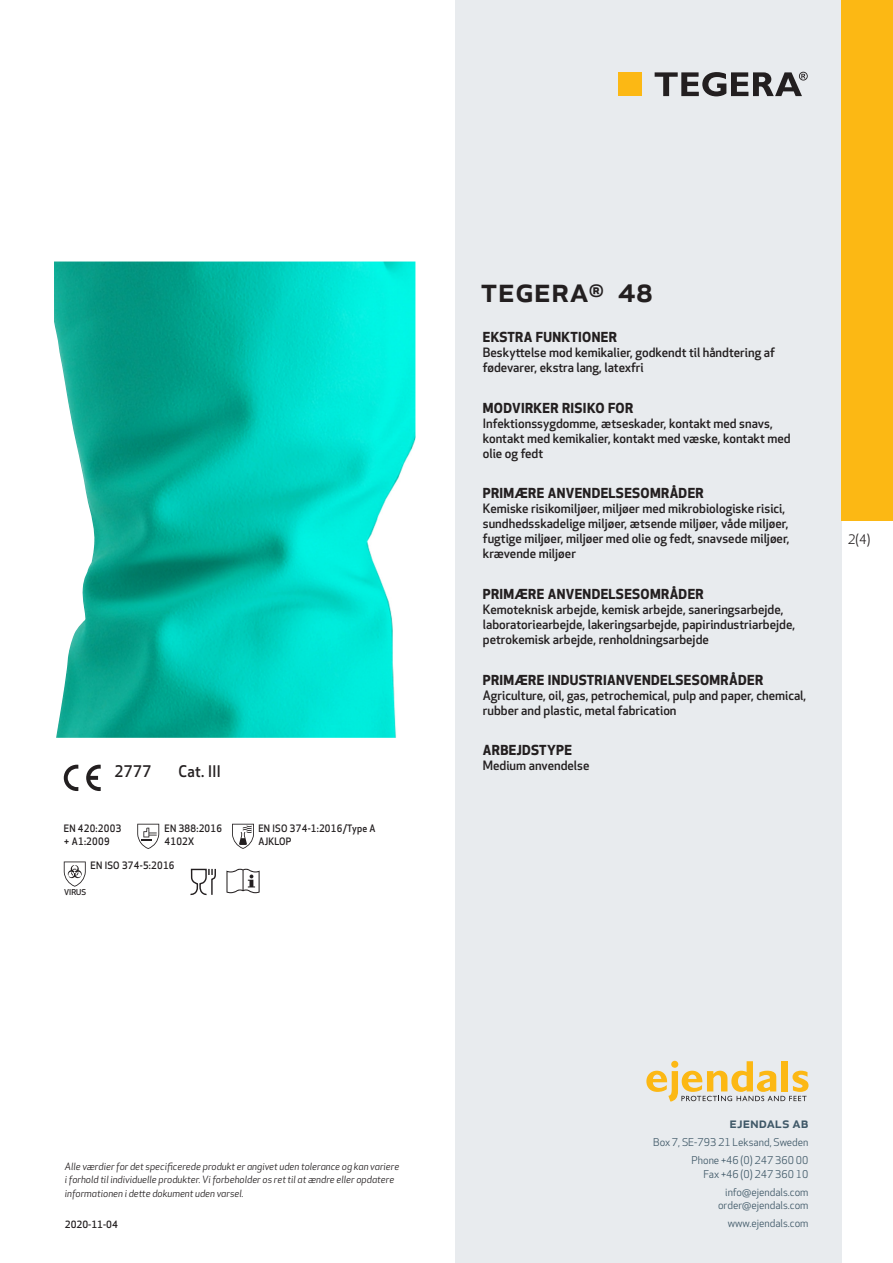
<style>
.page{position:relative;width:893px;height:1263px;background:#fff}
.page>*{position:absolute;margin:0;border:0;box-sizing:border-box;transform-origin:0 0}
.prodname{font:500 34.5px "Apex New";color:#231f20}
.Artikel{font:500 15.6px "Apex New";letter-spacing:.025em;color:#231f20;scale:.95 1}
.t1{font:500 15px "Apex New";color:#405968}
.Funktion_body{font:700 13.5px "Apex New";letter-spacing:.025em;color:#231f20}
.t2{font:12.75px "Apex New";color:#231f20}
.Funktion_body-2{font:500 12.6px/15px "Apex New";color:#231f20}
.t3{font:10.5px/18px "Apex New";color:#405968;text-align:right}
.Artikel-2{font:500 10.05px/13.2px "Apex New";letter-spacing:.025em;color:#231f20;scale:.95 1}
.t4{font:italic 9.75px/13.5px "Apex New";color:#231f20}
.Sidfot_datum{font:500 9.75px "Apex New";color:#231f20}
.Artikel-3{font:500 7.95px "Apex New";color:#231f20}
</style>
<div class="page">
<div style="left:455px;top:0;width:387px;height:1263px;background:#e8ebee"></div>
<svg style="left:646px;top:1061px;width:162px;height:40px"></svg>
<div style="left:842px;top:0;width:51px;height:520px;background:#fcb814"></div>
<div style="left:618px;top:72px;width:24px;height:24px;background:#fcb814"></div>
<svg style="left:655px;top:72px;width:153px;height:24px"></svg>
<svg style="left:86px;top:765px;width:15px;height:26px"></svg>
<svg style="left:64px;top:765px;width:14px;height:26px"></svg>
<svg style="left:137px;top:824px;width:22px;height:25px"></svg>
<svg style="left:232px;top:824px;width:22px;height:25px"></svg>
<svg style="left:64px;top:861px;width:22px;height:26px"></svg>
<svg style="left:190px;top:869px;width:26px;height:26px"></svg>
<svg style="left:226px;top:869px;width:34px;height:24px"></svg>
<img style="left:54px;top:261px;width:361px;height:477px">
<p class="Artikel" style="left:115px;top:761px;width:40px">2777</p>
<p class="Artikel" style="left:178px;top:761px;width:46px">Cat. III</p>
<p class="Artikel-2" style="left:64px;top:821px;width:62px">EN 420:2003 + A1:2009</p>
<p class="Artikel-2" style="left:165px;top:821px;width:62px">EN 388:2016<br>4102X</p>
<p class="Artikel-2" style="left:258px;top:821px;width:125px">EN ISO 374-1:2016/Type A<br>AJKLOP</p>
<p class="Artikel-2" style="left:91px;top:859px;width:90px">EN ISO 374-5:2016</p>
<p class="Artikel-3" style="left:64px;top:886px;width:24px">VIRUS</p>
<p class="prodname" style="left:480px;top:266px;width:174px">TEGERA<sup>®</sup> 48</p>
<p class="Funktion_body" style="left:483px;top:327px;width:136px">EKSTRA FUNKTIONER</p>
<p class="Funktion_body-2" style="left:483px;top:345px;width:294px">Beskyttelse mod kemikalier, godkendt til håndtering af fødevarer, ekstra lang, latexfri</p>
<p class="Funktion_body" style="left:483px;top:398px;width:152px">MODVIRKER RISIKO FOR</p>
<p class="Funktion_body-2" style="left:483px;top:415px;width:309px">Infektionssygdomme, ætseskader, kontakt med snavs, kontakt med kemikalier, kontakt med væske, kontakt med olie og fedt</p>
<p class="Funktion_body" style="left:483px;top:483px;width:222px">PRIMÆRE ANVENDELSESOMRÅDER</p>
<p class="Funktion_body-2" style="left:483px;top:501px;width:308px">Kemiske risikomiljøer, miljøer med mikrobiologiske risici, sundhedsskadelige miljøer, ætsende miljøer, våde miljøer, fugtige miljøer, miljøer med olie og fedt, snavsede miljøer, krævende miljøer</p>
<p class="Funktion_body" style="left:483px;top:584px;width:222px">PRIMÆRE ANVENDELSESOMRÅDER</p>
<p class="Funktion_body-2" style="left:483px;top:601px;width:314px">Kemoteknisk arbejde, kemisk arbejde, saneringsarbejde, laboratoriearbejde, lakeringsarbejde, papirindustriarbejde, petrokemisk arbejde, renholdningsarbejde</p>
<p class="Funktion_body" style="left:483px;top:670px;width:282px">PRIMÆRE INDUSTRIANVENDELSESOMRÅDER</p>
<p class="Funktion_body-2" style="left:483px;top:687px;width:325px">Agriculture, oil, gas, petrochemical, pulp and paper, chemical, rubber and plastic, metal fabrication</p>
<p class="Funktion_body" style="left:483px;top:740px;width:91px">ARBEJDSTYPE</p>
<p class="Funktion_body-2" style="left:483px;top:758px;width:108px">Medium anvendelse</p>
<p class="t2" style="left:848px;top:531px;width:24px">2(4)</p>
<p class="t4" style="left:65px;top:1159px;width:336px">Alle værdier for det specificerede produkt er angivet uden tolerance og kan variere i forhold til individuelle produkter. Vi forbeholder os ret til at ændre eller opdatere informationen i dette dokument uden varsel.</p>
<p class="Sidfot_datum" style="left:65px;top:1218px;width:54px">2020-11-04</p>
<p class="t1" style="left:729px;top:1113px;width:80px">ejendals ab</p>
<p class="t3" style="left:653px;top:1133px;width:157px">Box 7, SE-793 21 Leksand, Sweden<br>Phone +46 (0) 247 360 00</p>
<p class="t3" style="left:703px;top:1165px;width:107px">Fax +46 (0) 247 360 10 info@ejendals.com</p>
<p class="t3" style="left:718px;top:1196px;width:92px">order@ejendals.com</p>
<p class="t3" style="left:728px;top:1215px;width:82px">www.ejendals.com</p>
</div>
